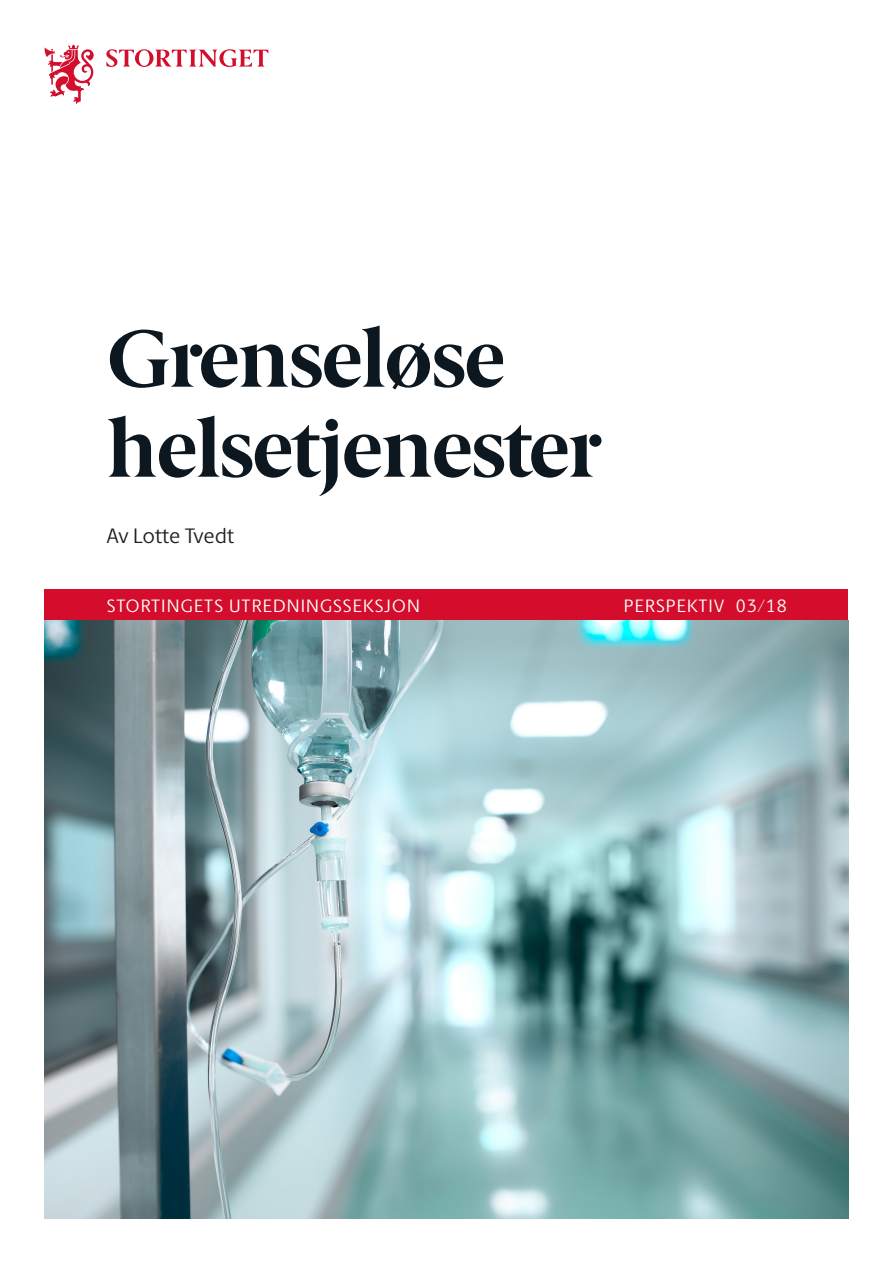
<style>
.page{position:relative;width:893px;height:1263px;background:#fff}
.page>*{position:absolute;margin:0;border:0;box-sizing:border-box;transform-origin:0 0}
.F_Title_2{font:700 81px/90px "Berlingske Serif";letter-spacing:-.015em;color:#0d1720}
.Subtitle{font:21px "Berlingske Sans";letter-spacing:-.02em;color:#231f20}
.Subtitle-2{font:18px "Berlingske Sans";letter-spacing:.06em;color:#fff}
</style>
<div class="page">
<svg style="left:44px;top:45px;width:50px;height:59px"></svg>
<svg style="left:106px;top:49px;width:162px;height:18px"></svg>
<div style="left:45px;top:589px;width:803px;height:32px;background:#d30d2b"></div>
<img style="left:45px;top:621px;width:803px;height:597px">
<p class="F_Title_2" style="left:106px;top:311px;width:497px">Grenseløse helsetjenester</p>
<p class="Subtitle" style="left:106px;top:521px;width:129px">Av Lotte Tvedt</p>
<p class="Subtitle-2" style="left:107px;top:593px;width:315px">STORTINGETS UTREDNINGSSEKSJON</p>
<p class="Subtitle-2" style="left:624px;top:593px;width:164px">PERSPEKTIV 03/18</p>
</div>
